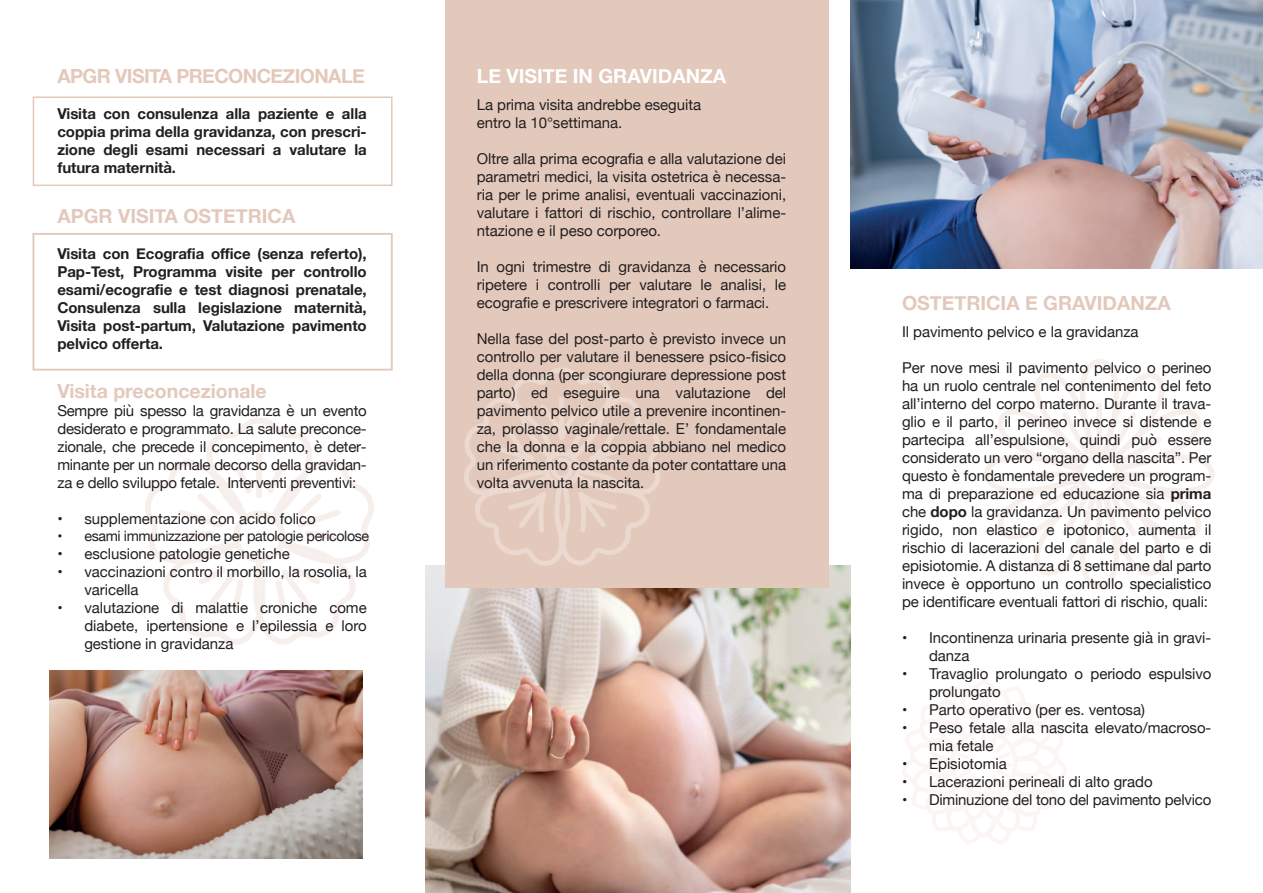
<style>
.page{position:relative;width:1263px;height:893px;background:#fff}
.page>*{position:absolute;margin:0;border:0;box-sizing:border-box;transform-origin:0 0}
.t1{font:700 19.5px "Helvetica Neue";color:#e3c9bc}
.t2{font:700 19.5px "Helvetica Neue";letter-spacing:-.03em;color:#e3c9bc}
.t3{font:700 19.5px "Helvetica Neue";color:#fff}
.t4{font:15px/18px "Helvetica Neue";letter-spacing:-.005em;color:#231f20;text-align:justify}
.t5{font:700 15px/18px "Helvetica Neue";letter-spacing:-.005em;color:#231f20;text-align:justify}
.t6{font:14.25px "Helvetica Neue";letter-spacing:-.025em;color:#231f20}
.s1{font-weight:700}
</style>
<div class="page">
<svg style="left:145px;top:418px;width:229px;height:227px"></svg>
<svg style="left:902px;top:680px;width:165px;height:164px"></svg>
<svg style="left:984px;top:359px;width:231px;height:230px"></svg>
<img style="left:425px;top:565px;width:425px;height:328px">
<div style="left:446px;top:0;width:383px;height:587px;background:#e3c9bc"></div>
<img style="left:49px;top:671px;width:314px;height:188px">
<img style="left:850px;top:0;width:413px;height:268px">
<div style="left:33px;top:96px;width:359px;height:90px;border:2px solid #e3c9bc"></div>
<div style="left:33px;top:233px;width:360px;height:138px;border:2px solid #e3c9bc"></div>
<svg style="left:464px;top:368px;width:196px;height:198px"></svg>
<h1 class="t2" style="left:57px;top:61px;width:309px">APGR VISITA PRECONCEZIONALE</h1>
<p class="t5" style="left:57px;top:105px;width:311px">Visita con consulenza alla paziente e alla coppia prima della gravidanza, con prescri&shy;zione degli esami necessari a valutare la futura maternità.</p>
<h1 class="t1" style="left:57px;top:201px;width:239px">APGR VISITA OSTETRICA</h1>
<p class="t5" style="left:57px;top:245px;width:311px">Visita con Ecografia office (senza referto), Pap-Test, Programma visite per controllo esami/ecografie e test diagnosi prenatale, Consulenza sulla legislazione maternità, Visita post-partum, Valutazione pavimento pelvico offerta.</p>
<h1 class="t1" style="left:57px;top:376px;width:211px">Visita preconcezionale</h1>
<p class="t4" style="left:57px;top:403px;width:311px">Sempre più spesso la gravidanza è un evento desiderato e programmato. La salute preconce&shy;zionale, che precede il concepimento, è deter&shy;minante per un normale decorso della gravidan&shy;za e dello sviluppo fetale. Interventi preventivi:</p>
<p class="t4" style="left:57px;top:511px;width:260px">• supplementazione con acido folico</p>
<p class="t6" style="left:57px;top:526px;width:313px">• esami immunizzazione per patologie pericolose</p>
<p class="t4" style="left:57px;top:546px;width:234px">• esclusione patologie genetiche</p>
<p class="t4" style="left:84px;top:564px;width:284px;text-indent:-27px">• vaccinazioni contro il morbillo, la rosolia, la varicella</p>
<p class="t4" style="left:84px;top:600px;width:284px;text-indent:-27px">• valutazione di malattie croniche come diabete, ipertensione e l’epilessia e loro gestione in gravidanza</p>
<h1 class="t3" style="left:477px;top:61px;width:251px">LE VISITE IN GRAVIDANZA</h1>
<p class="t4" style="left:477px;top:96px;width:226px">La prima visita andrebbe eseguita entro la 10°settimana.</p>
<p class="t4" style="left:477px;top:150px;width:311px">Oltre alla prima ecografia e alla valutazione dei parametri medici, la visita ostetrica è necessa&shy;ria per le prime analisi, eventuali vaccinazioni, valutare i fattori di rischio, controllare l’alime&shy;ntazione e il peso corporeo.</p>
<p class="t4" style="left:477px;top:258px;width:311px">In ogni trimestre di gravidanza è necessario ripetere i controlli per valutare le analisi, le ecografie e prescrivere integratori o farmaci.</p>
<p class="t4" style="left:477px;top:330px;width:311px">Nella fase del post-parto è previsto invece un controllo per valutare il benessere psico-fisico della donna (per scongiurare depressione post parto) ed eseguire una valutazione del pavimento pelvico utile a prevenire incontinen&shy;za, prolasso vaginale/rettale. E’ fondamentale che la donna e la coppia abbiano nel medico un riferimento costante da poter contattare una volta avvenuta la nascita.</p>
<h1 class="t1" style="left:902px;top:287px;width:270px">OSTETRICIA E GRAVIDANZA</h1>
<p class="t4" style="left:902px;top:323px;width:238px">Il pavimento pelvico e la gravidanza</p>
<p class="t4" style="left:902px;top:359px;width:311px">Per nove mesi il pavimento pelvico o perineo ha un ruolo centrale nel contenimento del feto all’interno del corpo materno. Durante il trava&shy;glio e il parto, il perineo invece si distende e partecipa all’espulsione, quindi può essere considerato un vero “organo della nascita”. Per questo è fondamentale prevedere un program&shy;ma di preparazione ed educazione sia <span class="s1">prima </span>che <span class="s1">dopo</span> la gravidanza. Un pavimento pelvico rigido, non elastico e ipotonico, aumenta il rischio di lacerazioni del canale del parto e di episiotomie. A distanza di 8 settimane dal parto invece è opportuno un controllo specialistico pe identificare eventuali fattori di rischio, quali:</p>
<p class="t4" style="left:929px;top:629px;width:284px;text-indent:-27px">• Incontinenza urinaria presente già in gravi&shy;danza</p>
<p class="t4" style="left:929px;top:665px;width:284px;text-indent:-27px">• Travaglio prolungato o periodo espulsivo prolungato</p>
<p class="t4" style="left:902px;top:701px;width:244px">• Parto operativo (per es. ventosa)</p>
<p class="t4" style="left:929px;top:719px;width:284px;text-indent:-27px">• Peso fetale alla nascita elevato/macroso&shy;mia fetale</p>
<p class="t4" style="left:902px;top:755px;width:106px">• Episiotomia</p>
<p class="t4" style="left:902px;top:773px;width:252px">• Lacerazioni perineali di alto grado</p>
<p class="t4" style="left:902px;top:791px;width:311px">• Diminuzione del tono del pavimento pelvico</p>
</div>
